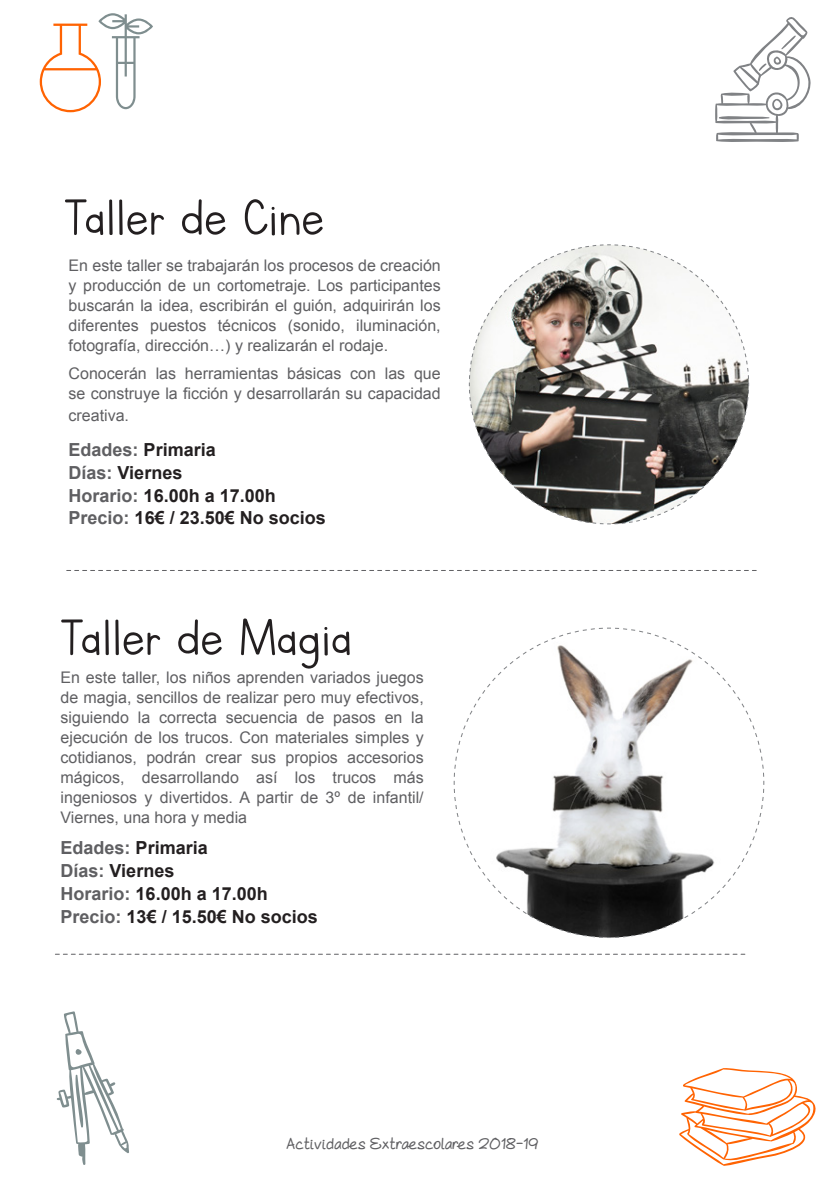
<style>
.page{position:relative;width:840px;height:1191px;background:#fff}
.page>*{position:absolute;margin:0;border:0;box-sizing:border-box;transform-origin:0 0}
.t1{font:60px "Lettersfor Learners";letter-spacing:-.01em;color:#231f20}
.t2{font:700 18px/22.8px "Arial";color:#231f20}
.t3{font:16px/20px "Arial";color:#5f5f62;text-align:justify}
.t4{font:800 16px "As Cute As";color:#5f5f62}
.s1{color:#5f5f62}
</style>
<div class="page">
<svg style="left:679px;top:1068px;width:137px;height:97px"></svg>
<svg style="left:57px;top:1011px;width:72px;height:154px"></svg>
<svg style="left:40px;top:13px;width:113px;height:99px"></svg>
<svg style="left:55px;top:953px;width:689px;height:1px"></svg>
<svg style="left:67px;top:570px;width:688px;height:1px"></svg>
<svg style="left:453px;top:627px;width:311px;height:311px"></svg>
<svg style="left:468px;top:244px;width:281px;height:281px"></svg>
<svg style="left:715px;top:17px;width:96px;height:125px"></svg>
<h1 class="t1" style="left:64px;top:185px;width:261px">Taller de Cine</h1>
<p class="t3" style="left:68px;top:255px;width:373px">En este taller se trabajarán los procesos de creación y producción de un cortometraje. Los participantes buscarán la idea, escribirán el guión, adquirirán los diferentes puestos técnicos (sonido, iluminación, fotografía, dirección…) y realizarán el rodaje.</p>
<p class="t3" style="left:68px;top:364px;width:373px">Conocerán las herramientas básicas con las que se construye la ficción y desarrollarán su capacidad</p>
<p class="t3" style="left:68px;top:406px;width:62px">creativa.</p>
<p class="t2" style="left:68px;top:438px;width:259px"><span class="s1">Edades:</span> Primaria<br><span class="s1">Días:</span> Viernes<br><span class="s1">Horario:</span> 16.00h a 17.00h<br><span class="s1">Precio:</span> 16€ / 23.50€ No socios</p>
<h1 class="t1" style="left:60px;top:605px;width:293px">Taller de Magia</h1>
<p class="t3" style="left:60px;top:668px;width:364px">En este taller, los niños aprenden variados juegos de magia, sencillos de realizar pero muy efectivos, siguiendo la correcta secuencia de pasos en la ejecución de los trucos. Con materiales simples y cotidianos, podrán crear sus propios accesorios mágicos, desarrollando así los trucos más ingeniosos y divertidos. A partir de 3º de infantil/ Viernes, una hora y media</p>
<p class="t2" style="left:60px;top:836px;width:259px"><span class="s1">Edades:</span> Primaria<br><span class="s1">Días:</span> Viernes<br><span class="s1">Horario:</span> 16.00h a 17.00h<br><span class="s1">Precio:</span> 13€ / 15.50€ No socios</p>
<p class="t4" style="left:286px;top:1133px;width:253px">Actividades Extraescolares 2018-19</p>
</div>
